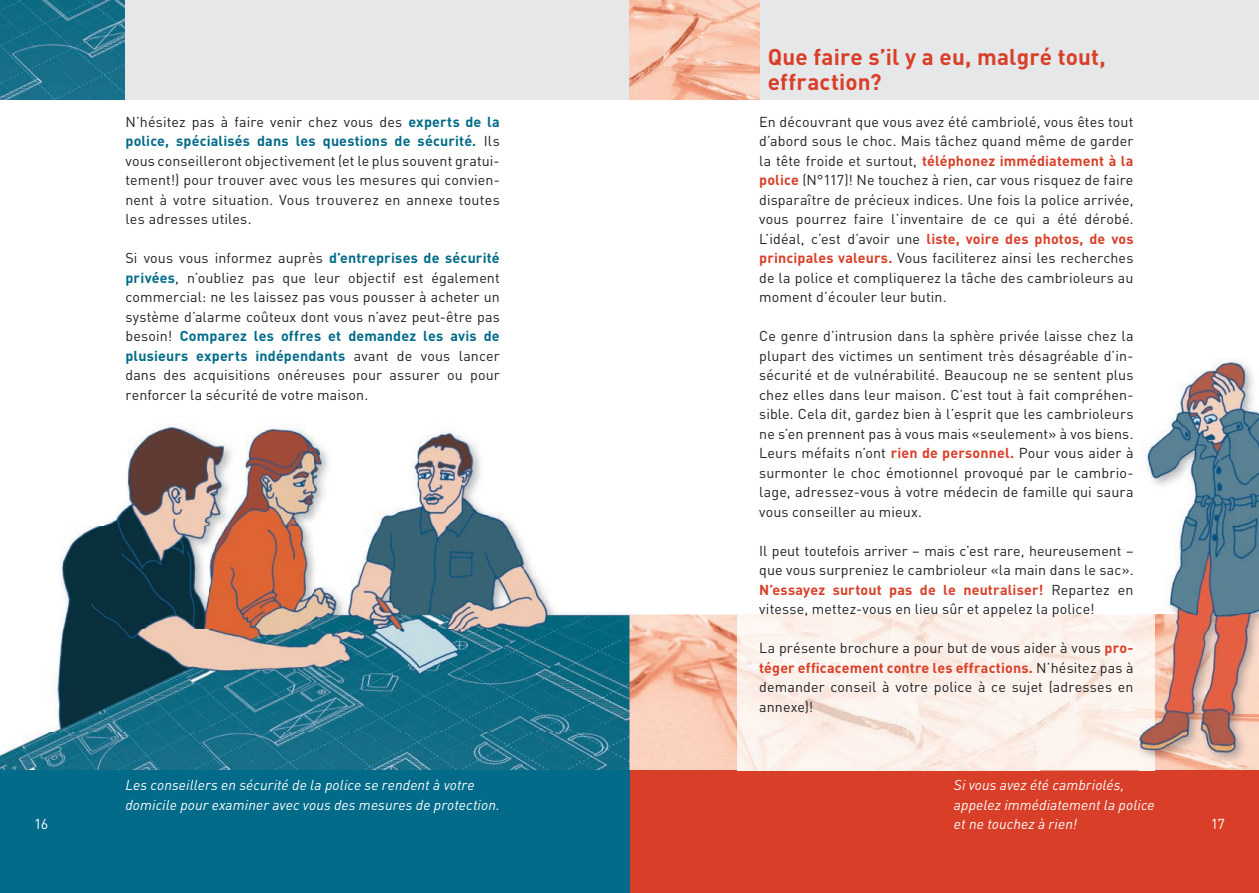
<style>
.page{position:relative;width:1259px;height:893px;background:#fff}
.page>*{position:absolute;margin:0;border:0;box-sizing:border-box;transform-origin:0 0}
.t1{font:700 22.5px/25.5px "DIN";letter-spacing:.005em;color:#d93f28}
.t2{font:14.25px/19.5px "DIN";letter-spacing:.01em;color:#231f20;text-align:justify}
.t3{font:italic 14.25px/19.5px "DIN";letter-spacing:.005em;color:#fff}
.t4{font:14.25px "DIN";color:#fff}
.s1{font-weight:700;color:#016b89}
.s2{font-weight:700;color:#d93f28}
</style>
<div class="page">
<img style="left:0;top:423px;width:629px;height:347px">
<img style="left:0;top:0;width:125px;height:100px">
<div style="left:759px;top:0;width:500px;height:100px;background:#e6e7e9"></div>
<div style="left:125px;top:0;width:504px;height:100px;background:#e6e7e9"></div>
<img style="left:629px;top:614px;width:109px;height:156px">
<img style="left:629px;top:0;width:130px;height:100px">
<div style="left:629px;top:770px;width:630px;height:123px;background:#d93f28"></div>
<div style="left:0;top:770px;width:629px;height:123px;background:#016b89"></div>
<img style="left:738px;top:614px;width:402px;height:156px">
<img style="left:1136px;top:614px;width:4px;height:151px">
<img style="left:1146px;top:358px;width:113px;height:256px">
<img style="left:1140px;top:765px;width:119px;height:6px">
<img style="left:1140px;top:575px;width:14px;height:195px">
<img style="left:1154px;top:614px;width:105px;height:151px">
<p class="t2" style="left:125px;top:112px;width:376px">N’hésitez pas à faire venir chez vous des <span class="s1">experts de la police, spécialisés dans les questions de sécurité.</span> Ils vous conseilleront objectivement (et le plus souvent gratui&shy;tement!) pour trouver avec vous les mesures qui convien&shy;nent à votre situation. Vous trouverez en annexe toutes les adresses utiles.</p>
<p class="t2" style="left:125px;top:248px;width:376px">Si vous vous informez auprès <span class="s1">d’entreprises de sécurité privées</span>, n’oubliez pas que leur objectif est également commercial: ne les laissez pas vous pousser à acheter un système d’alarme coûteux dont vous n’avez peut-être pas besoin! <span class="s1">Comparez les offres et demandez les avis de plusieurs experts indépendants</span> avant de vous lancer dans des acquisitions onéreuses pour assurer ou pour renforcer la sécurité de votre maison.</p>
<h1 class="t1" style="left:767px;top:43px;width:340px">Que faire s’il y a eu, malgré tout, effraction?</h1>
<p class="t2" style="left:759px;top:112px;width:376px">En découvrant que vous avez été cambriolé, vous êtes tout d’abord sous le choc. Mais tâchez quand même de garder la tête froide et surtout, <span class="s2">téléphonez immédiatement à la police</span> (N°117)! Ne touchez à rien, car vous risquez de faire disparaître de précieux indices. Une fois la police arrivée, vous pourrez faire l’inventaire de ce qui a été dérobé.<br>L’idéal, c’est d’avoir une <span class="s2">liste, voire des photos, de vos principales valeurs.</span> Vous faciliterez ainsi les recherches de la police et compliquerez la tâche des cambrioleurs au moment d’écouler leur butin.</p>
<p class="t2" style="left:759px;top:326px;width:376px">Ce genre d’intrusion dans la sphère privée laisse chez la plupart des victimes un sentiment très désagréable d’in&shy;sécurité et de vulnérabilité. Beaucoup ne se sentent plus chez elles dans leur maison. C’est tout à fait compréhen&shy;sible. Cela dit, gardez bien à l’esprit que les cambrioleurs ne s’en prennent pas à vous mais «seulement» à vos biens.<br>Leurs méfaits n’ont <span class="s2">rien de personnel.</span> Pour vous aider à surmonter le choc émotionnel provoqué par le cambrio&shy;lage, adressez-vous à votre médecin de famille qui saura vous conseiller au mieux.</p>
<p class="t2" style="left:759px;top:541px;width:376px">Il peut toutefois arriver – mais c’est rare, heureusement – que vous surpreniez le cambrioleur «la main dans le sac».<br><span class="s2">N’essayez surtout pas de le neutraliser!</span> Repartez en vitesse, mettez-vous en lieu sûr et appelez la police!</p>
<p class="t2" style="left:759px;top:638px;width:376px">La présente brochure a pour but de vous aider à vous <span class="s2">pro&shy;téger efficacement contre les effractions.</span> N’hésitez pas à demander conseil à votre police à ce sujet (adresses en annexe)!</p>
<p class="t3" style="left:125px;top:775px;width:376px">Les conseillers en sécurité de la police se rendent à votre domicile pour examiner avec vous des mesures de protection.</p>
<p class="t3" style="left:954px;top:775px;width:202px">Si vous avez été cambriolés, appelez immédiatement la police</p>
<p class="t4" style="left:34px;top:815px;width:16px">16</p>
<p class="t3" style="left:954px;top:814px;width:125px">et ne touchez à rien!</p>
<p class="t4" style="left:1210px;top:815px;width:16px">17</p>
</div>
